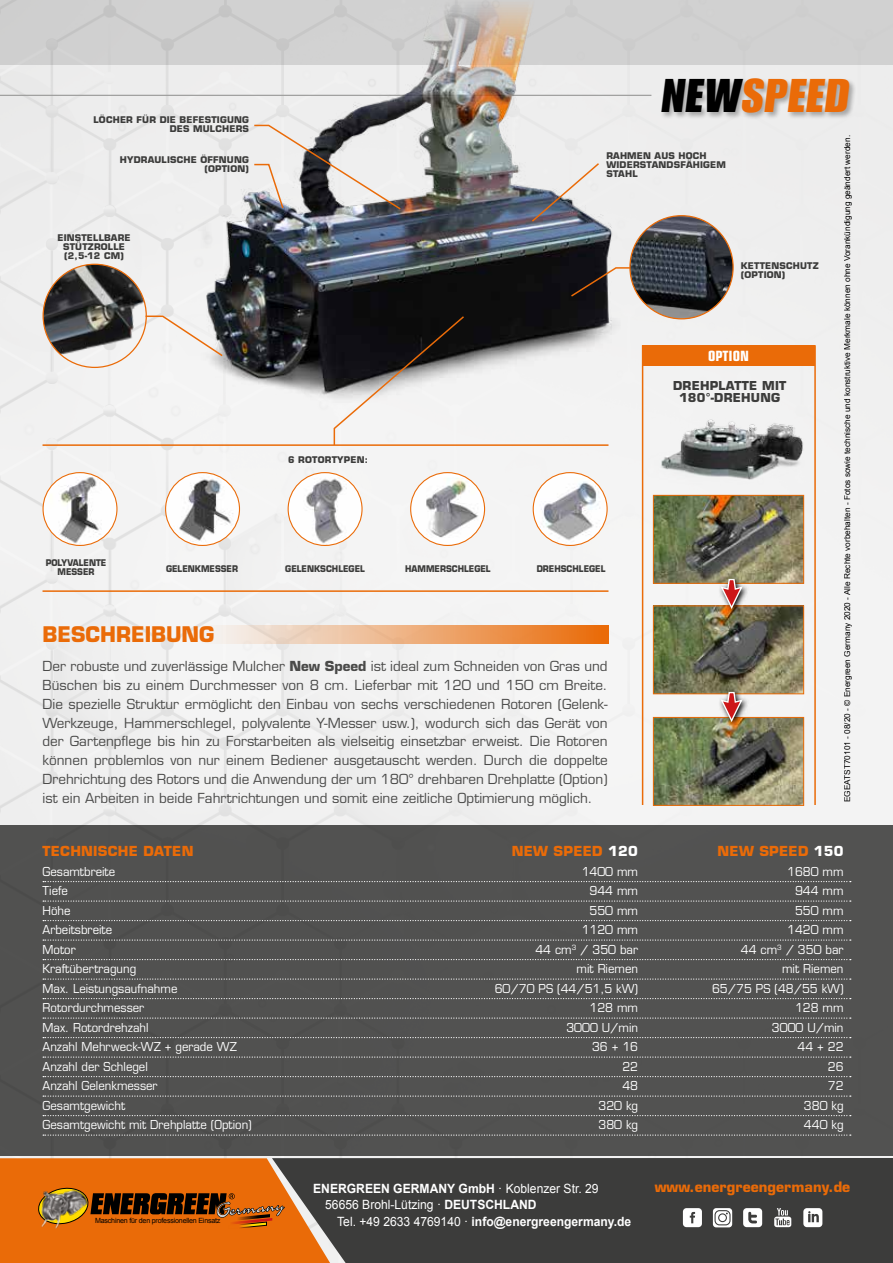
<style>
.page{position:relative;width:893px;height:1263px;background:#fff}
.page>*{position:absolute;margin:0;border:0;box-sizing:border-box;transform-origin:0 0}
.t1{font:46.35px "Impact";color:#ea6b08;scale:1.05 1}
.t2{font:700 21px "Eurostile";color:#ea6b08;scale:.96 1}
.t3{font:700 14.1px "Eurostile";color:#ea6b08}
.t4{font:700 condensed 14.1px "Eurostile";color:#fff}
.t5{font:13.5px/18.8px "Eurostile";color:#4a4a49;text-align:justify}
.t6{font:700 13.5px "Eurostile";letter-spacing:.02em;color:#ea6b08}
.t7{font:12.75px/16.5px "Arial";color:#fff;scale:.95 1}
.t8{font:700 12.75px "Arial";color:#fff;scale:.95 1}
.t9{font:12px "Eurostile";color:#fff;scale:.95 1}
.t10{font:700 12px/12px "Eurostile";letter-spacing:.02em;color:#3c3c3b;text-align:center}
.t11{font:700 9px/9px "Eurostile";letter-spacing:.02em;color:#3c3c3b}
.t12{font:700 9px/9px "Eurostile";color:#3c3c3b;text-align:center;scale:.9 1}
.t13{font:8.25px "Arial";color:#000}
.t14{font:7.2px "Arial";letter-spacing:-.03em;color:#000}
.s1{color:#000}
.s2{font-weight:700}
.s3{color:#fff}
.s4{font-weight:400}
</style>
<div class="page">
<div style="left:0;top:65px;width:893px;height:1093px;background:#f2f2f2"></div>
<div style="left:330px;top:1158px;width:563px;height:105px;background:#3c3c3b"></div>
<div style="left:0;top:0;width:893px;height:65px;background:#d1d1d1"></div>
<div style="left:0;top:825px;width:893px;height:330px;background:#575756"></div>
<hr style="left:0;top:95px;width:651px;height:1px;background:#9d9d9c">
<svg style="left:43px;top:881px;width:808px;height:1px"></svg>
<svg style="left:43px;top:900px;width:808px;height:2px"></svg>
<svg style="left:43px;top:920px;width:808px;height:1px"></svg>
<svg style="left:43px;top:939px;width:808px;height:2px"></svg>
<svg style="left:43px;top:959px;width:808px;height:1px"></svg>
<svg style="left:43px;top:978px;width:808px;height:2px"></svg>
<svg style="left:43px;top:998px;width:808px;height:1px"></svg>
<svg style="left:43px;top:1017px;width:808px;height:2px"></svg>
<svg style="left:43px;top:1037px;width:808px;height:1px"></svg>
<svg style="left:43px;top:1056px;width:808px;height:2px"></svg>
<svg style="left:43px;top:1076px;width:808px;height:1px"></svg>
<svg style="left:43px;top:1095px;width:808px;height:2px"></svg>
<svg style="left:43px;top:1115px;width:808px;height:1px"></svg>
<svg style="left:43px;top:1134px;width:808px;height:2px"></svg>
<div style="left:660px;top:77px;width:196px;height:43px;background:#000;opacity:.3"></div>
<svg style="left:0;top:1158px;width:330px;height:105px;background:#c96515"></svg>
<svg style="left:683px;top:1208px;width:19px;height:19px"></svg>
<svg style="left:774px;top:1208px;width:17px;height:19px"></svg>
<svg style="left:743px;top:1208px;width:19px;height:19px"></svg>
<svg style="left:803px;top:1208px;width:19px;height:19px"></svg>
<svg style="left:713px;top:1208px;width:19px;height:19px"></svg>
<img style="left:163px;top:0;width:489px;height:402px">
<svg style="left:530px;top:162px;width:71px;height:61px;background:#bbbabe"></svg>
<svg style="left:253px;top:124px;width:149px;height:87px"></svg>
<svg style="left:146px;top:315px;width:78px;height:43px"></svg>
<hr style="left:642px;top:345px;width:1px;height:460px;background:#ea6b08">
<hr style="left:814px;top:345px;width:2px;height:460px;background:#ea6b08">
<hr style="left:43px;top:444px;width:565px;height:2px;background:#ea6b08">
<hr style="left:43px;top:590px;width:565px;height:2px;background:#ea6b08">
<svg style="left:333px;top:315px;width:133px;height:131px"></svg>
<svg style="left:569px;top:266px;width:64px;height:32px"></svg>
<img style="left:655px;top:497px;width:147px;height:85px">
<div style="left:653px;top:495px;width:151px;height:89px;border:1px solid #ea6b08"></div>
<img style="left:655px;top:607px;width:147px;height:85px">
<div style="left:653px;top:605px;width:151px;height:89px;border:1px solid #ea6b08"></div>
<img style="left:655px;top:719px;width:147px;height:85px">
<div style="left:653px;top:717px;width:151px;height:89px;border:1px solid #ea6b08"></div>
<svg style="left:718px;top:576px;width:31px;height:40px"></svg>
<svg style="left:719px;top:578px;width:24px;height:33px"></svg>
<svg style="left:718px;top:689px;width:31px;height:40px"></svg>
<svg style="left:719px;top:691px;width:24px;height:33px"></svg>
<div style="left:642px;top:345px;width:173px;height:21px;background:#ea6b08"></div>
<img style="left:43px;top:473px;width:74px;height:72px">
<div style="left:43px;top:472px;width:74px;height:74px;border:1px solid #ea6b08;border-radius:50%"></div>
<img style="left:166px;top:473px;width:73px;height:70px">
<div style="left:165px;top:472px;width:75px;height:74px;border:1px solid #ea6b08;border-radius:50%"></div>
<img style="left:288px;top:473px;width:74px;height:72px">
<div style="left:288px;top:472px;width:75px;height:74px;border:1px solid #ea6b08;border-radius:50%"></div>
<div style="left:411px;top:473px;width:74px;height:72px;background:#fff;border-radius:50%"></div>
<img style="left:411px;top:478px;width:74px;height:60px">
<div style="left:410px;top:472px;width:75px;height:74px;border:1px solid #ea6b08;border-radius:50%"></div>
<svg style="left:533px;top:473px;width:74px;height:72px"></svg>
<img style="left:533px;top:478px;width:74px;height:67px">
<div style="left:533px;top:472px;width:75px;height:74px;border:1px solid #ea6b08;border-radius:50%"></div>
<img style="left:630px;top:216px;width:103px;height:103px;border-radius:52px">
<img style="left:43px;top:264px;width:103px;height:101px">
<img style="left:644px;top:392px;width:170px;height:98px">
<div style="left:180px;top:625px;width:429px;height:19px;background:linear-gradient(to right,#f2fbff,#ea6c0a)"></div>
<h1 class="t1" style="left:660px;top:69px;width:186px"><span class="s1">NEW</span>SPEED</h1>
<p class="t11" style="left:94px;top:115px;width:157px;text-align:right">LÖCHER FÜR DIE BEFESTIGUNG<br>DES MULCHERS</p>
<p class="t11" style="left:120px;top:155px;width:131px;text-align:right">HYDRAULISCHE ÖFFNUNG (OPTION)</p>
<p class="t13" style="left:842px;top:802px;width:668px;rotate:-90deg">EGEATST70101 - 08/20 - © Energreen Germany 2020 - Alle Rechte vorbehalten - Fotos sowie technische und konstruktive Merkmale können ohne Vorankündigung geändert werden.</p>
<p class="t11" style="left:606px;top:152px;width:121px">RAHMEN AUS HOCH<br>WIDERSTANDSFÄHIGEM<br>STAHL</p>
<p class="t11" style="left:57px;top:233px;width:75px;text-align:center">EINSTELLBARE<br>STÜTZROLLE (2,5-12 CM)</p>
<p class="t11" style="left:741px;top:261px;width:79px">KETTENSCHUTZ (OPTION)</p>
<p class="t4" style="left:708px;top:348px;width:42px">OPTION</p>
<p class="t10" style="left:673px;top:379px;width:115px">DREHPLATTE MIT<br>180°-DREHUNG</p>
<p class="t11" style="left:288px;top:455px;width:81px">6 ROTORTYPEN:</p>
<p class="t12" style="left:46px;top:558px;width:69px">POLYVALENTE<br>MESSER</p>
<p class="t12" style="left:166px;top:564px;width:82px">GELENKMESSER</p>
<p class="t12" style="left:285px;top:564px;width:90px">GELENKSCHLEGEL</p>
<p class="t12" style="left:405px;top:564px;width:96px">HAMMERSCHLEGEL</p>
<p class="t12" style="left:537px;top:564px;width:78px">DREHSCHLEGEL</p>
<h2 class="t2" style="left:43px;top:621px;width:181px">BESCHREIBUNG</h2>
<p class="t5" style="left:43px;top:657px;width:567px">Der robuste und zuverlässige Mulcher <span class="s2">New Speed</span> ist ideal zum Schneiden von Gras und Büschen bis zu einem Durchmesser von 8 cm. Lieferbar mit 120 und 150 cm Breite.<br>Die spezielle Struktur ermöglicht den Einbau von sechs verschiedenen Rotoren (Gelenk-Werkzeuge, Hammerschlegel, polyvalente Y-Messer usw.), wodurch sich das Gerät von der Gartenpflege bis hin zu Forstarbeiten als vielseitig einsetzbar erweist. Die Rotoren können problemlos von nur einem Bediener ausgetauscht werden. Durch die doppelte Drehrichtung des Rotors und die Anwendung der um 180° drehbaren Drehplatte (Option) ist ein Arbeiten in beide Fahrtrichtungen und somit eine zeitliche Optimierung möglich.</p>
<p class="t6" style="left:43px;top:843px;width:152px">TECHNISCHE DATEN</p>
<p class="t6" style="left:512px;top:843px;width:127px">NEW SPEED <span class="s3">120</span></p>
<p class="t6" style="left:718px;top:843px;width:127px">NEW SPEED <span class="s3">150</span></p>
<p class="t9" style="left:43px;top:864px;width:78px">Gesamtbreite</p>
<p class="t9" style="left:582px;top:864px;width:61px">1400 mm</p>
<p class="t9" style="left:787px;top:864px;width:61px">1680 mm</p>
<p class="t9" style="left:43px;top:884px;width:28px">Tiefe</p>
<p class="t9" style="left:590px;top:884px;width:53px">944 mm</p>
<p class="t9" style="left:795px;top:884px;width:53px">944 mm</p>
<p class="t9" style="left:43px;top:903px;width:31px">Höhe</p>
<p class="t9" style="left:590px;top:903px;width:53px">550 mm</p>
<p class="t9" style="left:795px;top:903px;width:53px">550 mm</p>
<p class="t9" style="left:43px;top:923px;width:75px">Arbeitsbreite</p>
<p class="t9" style="left:582px;top:923px;width:61px">1120 mm</p>
<p class="t9" style="left:787px;top:923px;width:61px">1420 mm</p>
<p class="t9" style="left:43px;top:942px;width:36px">Motor</p>
<p class="t9" style="left:535px;top:942px;width:110px">44 cm<sup>3</sup> / 350 bar</p>
<p class="t9" style="left:741px;top:942px;width:110px">44 cm<sup>3</sup> / 350 bar</p>
<p class="t9" style="left:43px;top:962px;width:100px">Kraftübertragung</p>
<p class="t9" style="left:577px;top:962px;width:66px">mit Riemen</p>
<p class="t9" style="left:782px;top:962px;width:66px">mit Riemen</p>
<p class="t9" style="left:43px;top:981px;width:144px">Max. Leistungsaufnahme</p>
<p class="t9" style="left:495px;top:981px;width:152px">60/70 PS (44/51,5 kW)</p>
<p class="t9" style="left:712px;top:981px;width:140px">65/75 PS (48/55 kW)</p>
<p class="t9" style="left:43px;top:1001px;width:109px">Rotordurchmesser</p>
<p class="t9" style="left:590px;top:1001px;width:53px">128 mm</p>
<p class="t9" style="left:795px;top:1001px;width:53px">128 mm</p>
<p class="t9" style="left:43px;top:1020px;width:113px">Max. Rotordrehzahl</p>
<p class="t9" style="left:566px;top:1020px;width:77px">3000 U/min</p>
<p class="t9" style="left:772px;top:1020px;width:77px">3000 U/min</p>
<p class="t9" style="left:43px;top:1040px;width:206px">Anzahl Mehrweck-WZ + gerade WZ</p>
<p class="t9" style="left:592px;top:1040px;width:50px">36 + 16</p>
<p class="t9" style="left:798px;top:1040px;width:50px">44 + 22</p>
<p class="t9" style="left:43px;top:1059px;width:112px">Anzahl der Schlegel</p>
<p class="t9" style="left:622px;top:1059px;width:18px">22</p>
<p class="t9" style="left:828px;top:1059px;width:18px">26</p>
<p class="t9" style="left:43px;top:1079px;width:123px">Anzahl Gelenkmesser</p>
<p class="t9" style="left:622px;top:1079px;width:18px">48</p>
<p class="t9" style="left:828px;top:1079px;width:18px">72</p>
<p class="t9" style="left:43px;top:1098px;width:89px">Gesamtgewicht</p>
<p class="t9" style="left:598px;top:1098px;width:43px">320 kg</p>
<p class="t9" style="left:804px;top:1098px;width:43px">380 kg</p>
<p class="t9" style="left:43px;top:1118px;width:222px">Gesamtgewicht mit Drehplatte (Option)</p>
<p class="t9" style="left:598px;top:1118px;width:43px">380 kg</p>
<p class="t9" style="left:804px;top:1118px;width:43px">440 kg</p>
<p class="t14" style="left:95px;top:1215px;width:127px">Maschinen für den professionellen Einsatz</p>
<p class="t7" style="left:325px;top:1180px;width:289px;text-indent:-12px"><span class="s2">ENERGREEN GERMANY GmbH</span> · Koblenzer Str. 29<br>56656 Brohl-Lützing · <span class="s2">DEUTSCHLAND</span></p>
<p class="t8" style="left:337px;top:1213px;width:311px"><span class="s4">Tel. +49 2633 4769140 ·</span> info@energreengermany.de</p>
<p class="t3" style="left:655px;top:1178px;width:197px">www.energreengermany.de</p>
</div>
